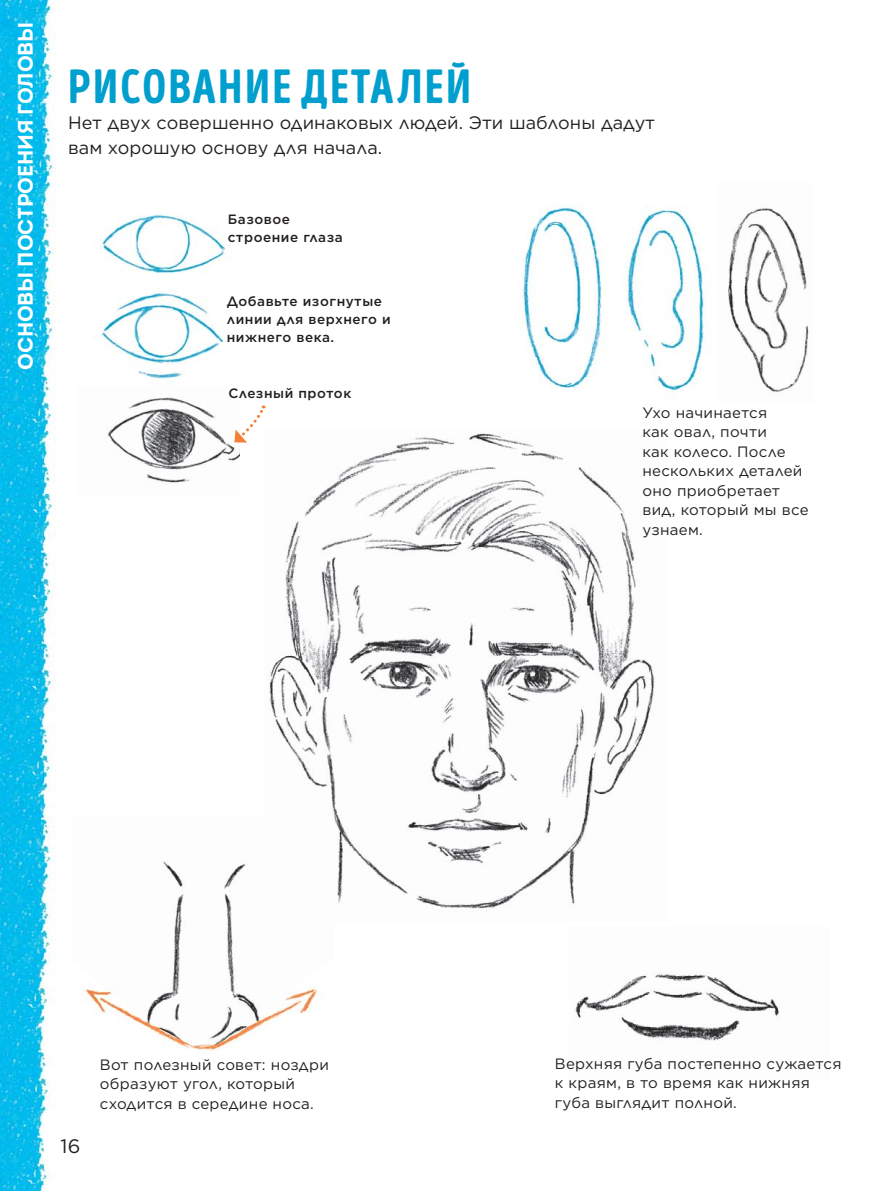
<style>
.page{position:relative;width:893px;height:1191px;background:#fff}
.page>*{position:absolute;margin:0;border:0;box-sizing:border-box;transform-origin:0 0}
.t1{font:48px "Intro Head H Base";letter-spacing:.04em;color:#009fce}
.t2{font:700 21px "Intro";letter-spacing:-.005em;color:#fff}
.t3{font:19.5px "Gotham";color:#231f20}
.t4{font:18px/24.8px "Gotham";letter-spacing:.005em;color:#231f20}
.t5{font:15px/19.5px "Gotham";letter-spacing:.02em;color:#231f20}
.t6{font:500 13.5px/18px "Gotham";letter-spacing:.04em;color:#231f20}
</style>
<div class="page">
<img style="left:93px;top:214px;width:135px;height:165px">
<img style="left:523px;top:206px;width:183px;height:185px">
<img style="left:269px;top:433px;width:386px;height:476px">
<img style="left:575px;top:973px;width:205px;height:68px">
<img style="left:107px;top:397px;width:132px;height:86px">
<img style="left:728px;top:208px;width:81px;height:185px">
<svg style="left:234px;top:405px;width:32px;height:37px"></svg>
<img style="left:163px;top:816px;width:170px;height:143px">
<img style="left:84px;top:959px;width:234px;height:93px">
<img style="left:0;top:0;width:56px;height:1191px">
<h2 class="t2" style="left:12px;top:370px;width:350px;rotate:-90deg">ОСНОВЫ ПОСТРОЕНИЯ ГОЛОВЫ</h2>
<h1 class="t1" style="left:68px;top:58px;width:405px">РИСОВАНИЕ ДЕТАЛЕЙ</h1>
<p class="t4" style="left:68px;top:112px;width:588px">Нет двух совершенно одинаковых людей. Эти шаблоны дадут вам хорошую основу для начала.</p>
<p class="t6" style="left:228px;top:210px;width:116px">Базовое строение глаза</p>
<p class="t6" style="left:227px;top:292px;width:165px">Добавьте изогнутые линии для верхнего и нижнего века.</p>
<p class="t6" style="left:229px;top:385px;width:124px">Слезный проток</p>
<p class="t5" style="left:642px;top:404px;width:168px">Ухо начинается<br>как овал, почти<br>как колесо. После нескольких деталей оно приобретает вид, который мы все узнаем.</p>
<h3 class="t3" style="left:61px;top:1139px;width:21px">16</h3>
<p class="t5" style="left:100px;top:1056px;width:230px">Вот полезный совет: ноздри образуют угол, который сходится в середине носа.</p>
<p class="t5" style="left:555px;top:1055px;width:288px">Верхняя губа постепенно сужается к краям, в то время как нижняя губа выглядит полной.</p>
</div>
